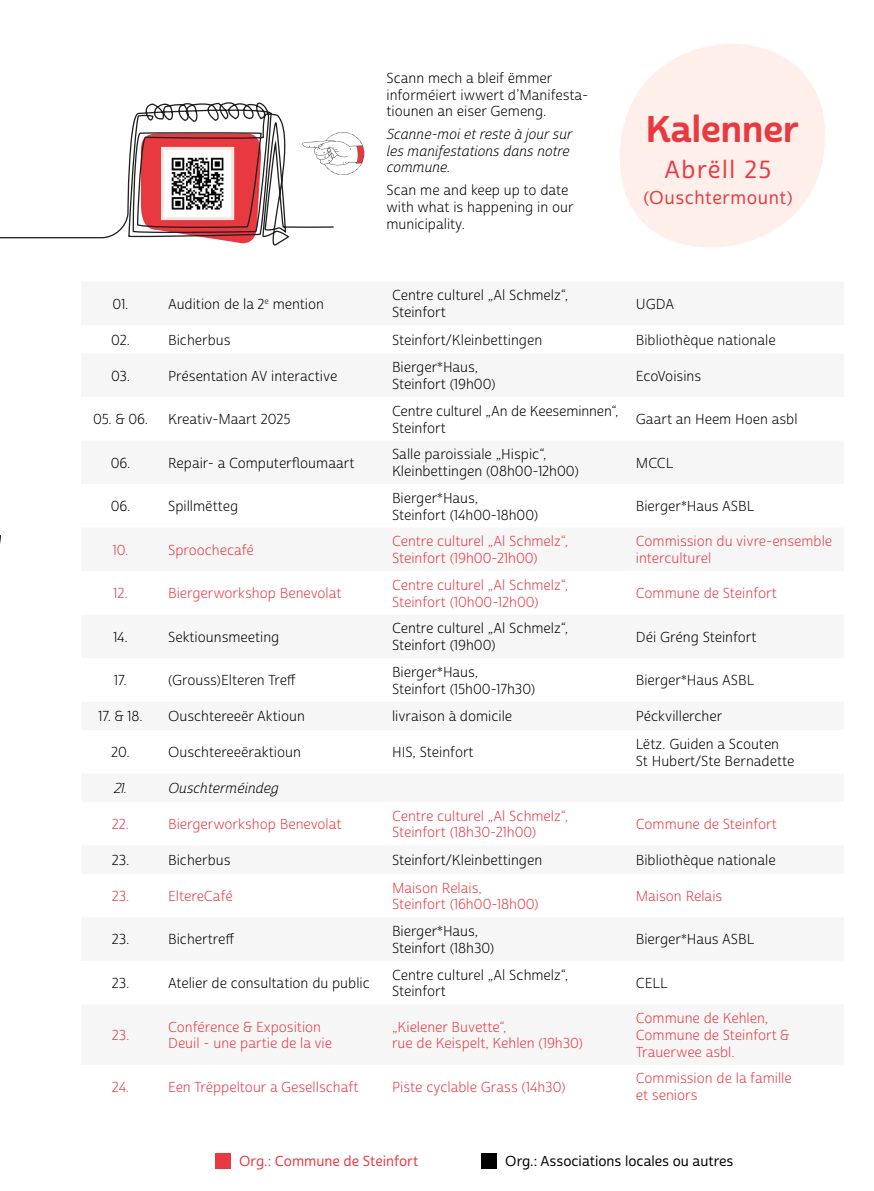
<style>
.page{position:relative;width:874px;height:1191px;background:#fff}
.page>*{position:absolute;margin:0;border:0;box-sizing:border-box;transform-origin:0 0}
.t1{font:36px "Cabrito Sans Nor Bol";color:#e83941}
.t2{font:24px "Cabrito Sans Nor Med";letter-spacing:.06em;color:#e83941}
.t3{font:18px "Cabrito Sans Nor Med";letter-spacing:.03em;color:#e83941}
.t4{font:14px/16.8px "Cabrito Sans Nor Boo";color:#000}
.t5{font:14px/16.8px "Cabrito Sans Nor Boo";color:#e83941}
.t6{font:14px/16.8px "Cabrito Sans Nor Boo It";color:#000}
.t7{font:14px "Cabrito Sans Nor Med";color:#000}
.t8{font:14px "Cabrito Sans Nor Med";color:#e83941}
</style>
<div class="page">
<div style="left:619px;top:44px;width:205px;height:203px;background:#feefeb;border-radius:91px"></div>
<svg style="left:0;top:102px;width:334px;height:144px"></svg>
<svg style="left:301px;top:131px;width:64px;height:45px"></svg>
<svg style="left:141px;top:133px;width:120px;height:110px"></svg>
<img style="left:165px;top:151px;width:65px;height:65px">
<div style="left:215px;top:1153px;width:15px;height:15px;background:#e83941"></div>
<div style="left:481px;top:1153px;width:15px;height:15px;background:#000"></div>
<p class="t4" style="left:386px;top:70px;width:203px">Scann mech a bleif ëmmer informéiert iwwert d’Manifesta&shy;tiounen an eiser Gemeng.</p>
<p class="t6" style="left:386px;top:126px;width:187px">Scanne-moi et reste à jour sur les manifestations dans notre commune.</p>
<p class="t4" style="left:386px;top:182px;width:188px">Scan me and keep up to date with what is happening in our municipality.</p>
<h1 class="t1" style="left:645px;top:107px;width:154px">Kalenner</h1>
<h2 class="t2" style="left:664px;top:155px;width:108px">Abrëll 25</h2>
<p class="t3" style="left:643px;top:186px;width:151px">(Ouschtermount)</p>
<p class="t4" style="left:113px;top:296px;width:17px">01.</p>
<p class="t4" style="left:168px;top:296px;width:157px">Audition de la 2<sup>e</sup> mention</p>
<p class="t4" style="left:392px;top:287px;width:177px">Centre culturel „Al Schmelz“,<br>Steinfort</p>
<p class="t4" style="left:635px;top:296px;width:40px">UGDA</p>
<p class="t4" style="left:111px;top:332px;width:20px">02.</p>
<p class="t4" style="left:168px;top:332px;width:64px">Bicherbus</p>
<p class="t4" style="left:392px;top:332px;width:152px">Steinfort/Kleinbettingen</p>
<p class="t4" style="left:635px;top:332px;width:141px">Bibliothèque nationale</p>
<p class="t4" style="left:111px;top:368px;width:21px">03.</p>
<p class="t4" style="left:168px;top:368px;width:170px">Présentation AV interactive</p>
<p class="t4" style="left:392px;top:359px;width:105px">Bierger*Haus,<br>Steinfort (19h00)</p>
<p class="t4" style="left:635px;top:368px;width:67px">EcoVoisins</p>
<p class="t4" style="left:93px;top:411px;width:57px">05. &amp; 06.</p>
<p class="t4" style="left:168px;top:411px;width:124px">Kreativ-Maart 2025</p>
<p class="t4" style="left:392px;top:403px;width:228px">Centre culturel „An de Keeseminnen“,<br>Steinfort</p>
<p class="t4" style="left:635px;top:411px;width:163px">Gaart an Heem Hoen asbl</p>
<p class="t4" style="left:111px;top:455px;width:21px">06.</p>
<p class="t4" style="left:168px;top:455px;width:188px">Repair- a Computerfloumaart</p>
<p class="t4" style="left:392px;top:446px;width:188px">Salle paroissiale „Hispic“,<br>Kleinbettingen (08h00-12h00)</p>
<p class="t4" style="left:635px;top:455px;width:39px">MCCL</p>
<p class="t4" style="left:111px;top:498px;width:21px">06.</p>
<p class="t4" style="left:168px;top:498px;width:71px">Spillmëtteg</p>
<p class="t4" style="left:392px;top:490px;width:148px">Bierger*Haus,<br>Steinfort (14h00-18h00)</p>
<p class="t4" style="left:635px;top:498px;width:120px">Bierger*Haus ASBL</p>
<p class="t5" style="left:113px;top:542px;width:17px">10.</p>
<p class="t5" style="left:168px;top:542px;width:87px">Sproochecafé</p>
<p class="t5" style="left:392px;top:533px;width:177px">Centre culturel „Al Schmelz“,<br>Steinfort (19h00-21h00)</p>
<p class="t5" style="left:635px;top:533px;width:198px">Commission du vivre-ensemble interculturel</p>
<p class="t5" style="left:113px;top:585px;width:16px">12.</p>
<p class="t5" style="left:168px;top:585px;width:175px">Biergerworkshop Benevolat</p>
<p class="t5" style="left:392px;top:577px;width:177px">Centre culturel „Al Schmelz“,<br>Steinfort (10h00-12h00)</p>
<p class="t5" style="left:635px;top:585px;width:142px">Commune de Steinfort</p>
<p class="t4" style="left:113px;top:629px;width:16px">14.</p>
<p class="t4" style="left:168px;top:629px;width:113px">Sektiounsmeeting</p>
<p class="t4" style="left:392px;top:620px;width:177px">Centre culturel „Al Schmelz“,<br>Steinfort (19h00)</p>
<p class="t4" style="left:635px;top:629px;width:122px">Déi Gréng Steinfort</p>
<p class="t4" style="left:114px;top:672px;width:14px">17.</p>
<p class="t4" style="left:168px;top:672px;width:129px">(Grouss)Elteren Treff</p>
<p class="t4" style="left:392px;top:664px;width:145px">Bierger*Haus,<br>Steinfort (15h00-17h30)</p>
<p class="t4" style="left:635px;top:672px;width:120px">Bierger*Haus ASBL</p>
<p class="t4" style="left:98px;top:708px;width:46px">17. &amp; 18.</p>
<p class="t4" style="left:168px;top:708px;width:138px">Ouschtereeër Aktioun</p>
<p class="t4" style="left:392px;top:708px;width:122px">livraison à domicile</p>
<p class="t4" style="left:635px;top:708px;width:88px">Péckvillercher</p>
<p class="t4" style="left:111px;top:744px;width:20px">20.</p>
<p class="t4" style="left:168px;top:744px;width:134px">Ouschtereeëraktioun</p>
<p class="t4" style="left:392px;top:744px;width:83px">HIS, Steinfort</p>
<p class="t4" style="left:635px;top:736px;width:160px">Lëtz. Guiden a Scouten<br>St Hubert/Ste Bernadette</p>
<p class="t6" style="left:114px;top:780px;width:14px">21.</p>
<p class="t6" style="left:168px;top:780px;width:112px">Ouschterméindeg</p>
<p class="t5" style="left:112px;top:816px;width:19px">22.</p>
<p class="t5" style="left:168px;top:816px;width:175px">Biergerworkshop Benevolat</p>
<p class="t5" style="left:392px;top:807px;width:177px">Centre culturel „Al Schmelz“,<br>Steinfort (18h30-21h00)</p>
<p class="t5" style="left:635px;top:816px;width:142px">Commune de Steinfort</p>
<p class="t4" style="left:112px;top:852px;width:19px">23.</p>
<p class="t4" style="left:168px;top:852px;width:64px">Bicherbus</p>
<p class="t4" style="left:392px;top:852px;width:152px">Steinfort/Kleinbettingen</p>
<p class="t4" style="left:635px;top:852px;width:141px">Bibliothèque nationale</p>
<p class="t5" style="left:112px;top:888px;width:19px">23.</p>
<p class="t5" style="left:168px;top:888px;width:66px">EltereCafé</p>
<p class="t5" style="left:392px;top:879px;width:148px">Maison Relais,<br>Steinfort (16h00-18h00)</p>
<p class="t5" style="left:635px;top:888px;width:88px">Maison Relais</p>
<p class="t4" style="left:112px;top:931px;width:19px">23.</p>
<p class="t4" style="left:168px;top:931px;width:68px">Bichertreff</p>
<p class="t4" style="left:392px;top:923px;width:104px">Bierger*Haus,<br>Steinfort (18h30)</p>
<p class="t4" style="left:635px;top:931px;width:120px">Bierger*Haus ASBL</p>
<p class="t4" style="left:112px;top:975px;width:19px">23.</p>
<p class="t4" style="left:168px;top:975px;width:203px">Atelier de consultation du public</p>
<p class="t4" style="left:392px;top:966px;width:177px">Centre culturel „Al Schmelz“,<br>Steinfort</p>
<p class="t4" style="left:635px;top:975px;width:34px">CELL</p>
<p class="t5" style="left:112px;top:1027px;width:19px">23.</p>
<p class="t5" style="left:168px;top:1018px;width:165px">Conférence &amp; Exposition<br>Deuil - une partie de la vie</p>
<p class="t5" style="left:392px;top:1018px;width:192px">„Kielener Buvette“,<br>rue de Keispelt, Kehlen (19h30)</p>
<p class="t5" style="left:635px;top:1010px;width:155px">Commune de Kehlen,<br>Commune de Steinfort &amp;<br>Trauerwee asbl.</p>
<p class="t5" style="left:112px;top:1079px;width:19px">24.</p>
<p class="t5" style="left:168px;top:1079px;width:192px">Een Trëppeltour a Gesellschaft</p>
<p class="t5" style="left:392px;top:1079px;width:175px">Piste cyclable Grass (14h30)</p>
<p class="t5" style="left:635px;top:1070px;width:157px">Commission de la famille et seniors</p>
<p class="t8" style="left:239px;top:1152px;width:180px">Org.: Commune de Steinfort</p>
<p class="t7" style="left:505px;top:1152px;width:229px">Org.: Associations locales ou autres</p>
</div>
